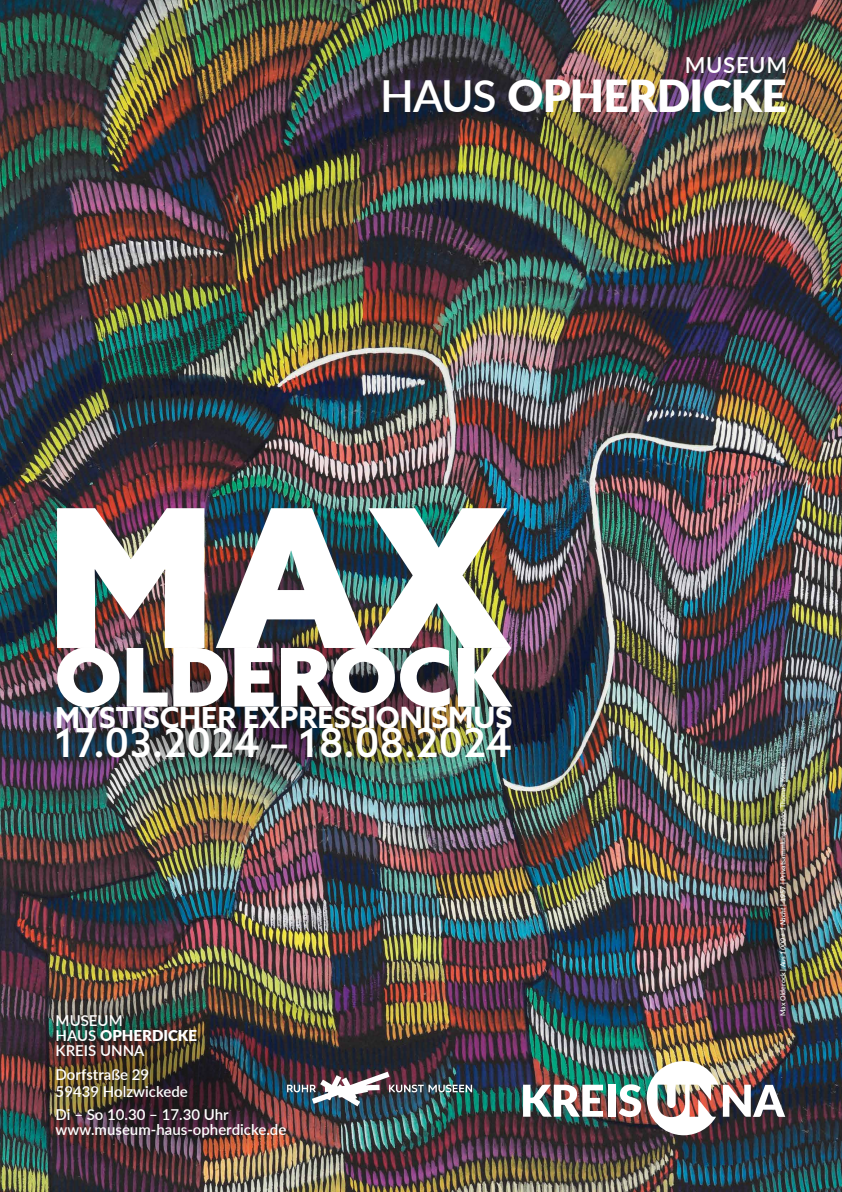
<style>
.page{position:relative;width:842px;height:1192px;background:#fff}
.page>*{position:absolute;margin:0;border:0;box-sizing:border-box;transform-origin:0 0}
.t1{font:900 193.1px "Azo Sans";color:#fff}
.t2{font:900 81.05px "Azo Sans";color:#fff}
.t3{font:900 44.2px "Lato";letter-spacing:-.015em;color:#fff}
.t4{font:500 40.05px "Azo Sans";color:#fff}
.t5{font:700 29.35px "Azo Sans";color:#fff}
.t6{font:600 22.1px "Lato";letter-spacing:.035em;color:#fff}
.t7{font:600 15px/15px "Lato";color:#fff}
.t8{font:600 7px "Lato";color:#fff}
.s1{font-weight:600}
.s2{font-size:28.95px}
.s3{font-weight:900}
.s4{font-style:italic}
</style>
<div class="page">
<img style="left:0;top:0;width:842px;height:1192px">
<img style="left:50px;top:629px;width:467px;height:160px;border-radius:50%">
<img style="left:5px;top:995px;width:292px;height:179px;border-radius:50%">
<img style="left:729px;top:719px;width:104px;height:342px;border-radius:50%">
<img style="left:647px;top:1061px;width:138px;height:74px">
<img style="left:523px;top:1085px;width:80px;height:32px">
<div style="left:608px;top:1085px;width:7px;height:32px;background:#fff"></div>
<svg style="left:619px;top:1084px;width:22px;height:33px"></svg>
<img style="left:287px;top:1072px;width:185px;height:34px">
<h3 class="t6" style="left:685px;top:49px;width:104px">MUSEUM</h3>
<h3 class="t3" style="left:380px;top:62px;width:408px"><span class="s1">HAUS</span> OPHERDICKE</h3>
<h1 class="t1" style="left:46px;top:450px;width:463px">MAX</h1>
<h2 class="t2" style="left:54px;top:624px;width:458px">OLDEROCK</h2>
<h3 class="t5" style="left:55px;top:698px;width:458px"><span class="s2">MYSTISCHER</span> EXPRESSIONISMUS</h3>
<h3 class="t4" style="left:54px;top:716px;width:459px">17.03.2024 – 18.08.2024</h3>
<p class="t7" style="left:56px;top:1013px;width:143px">MUSEUM<br>HAUS <span class="s3">OPHERDICKE<br></span>KREIS UNNA</p>
<p class="t7" style="left:56px;top:1065px;width:134px;line-height:17px">Dorfstraße 29<br>59439 Holzwickede</p>
<p class="t7" style="left:56px;top:1107px;width:232px">Di – So 10.30 – 17.30 Uhr www.museum-haus-opherdicke.de</p>
<p class="t8" style="left:778px;top:1016px;width:259px;rotate:-90deg">Max Olderock | <span class="s4">Aus 1000 + 1 Nacht</span> | 1957 | Privatsammlung | Foto: Thomas Kersten</p>
</div>
